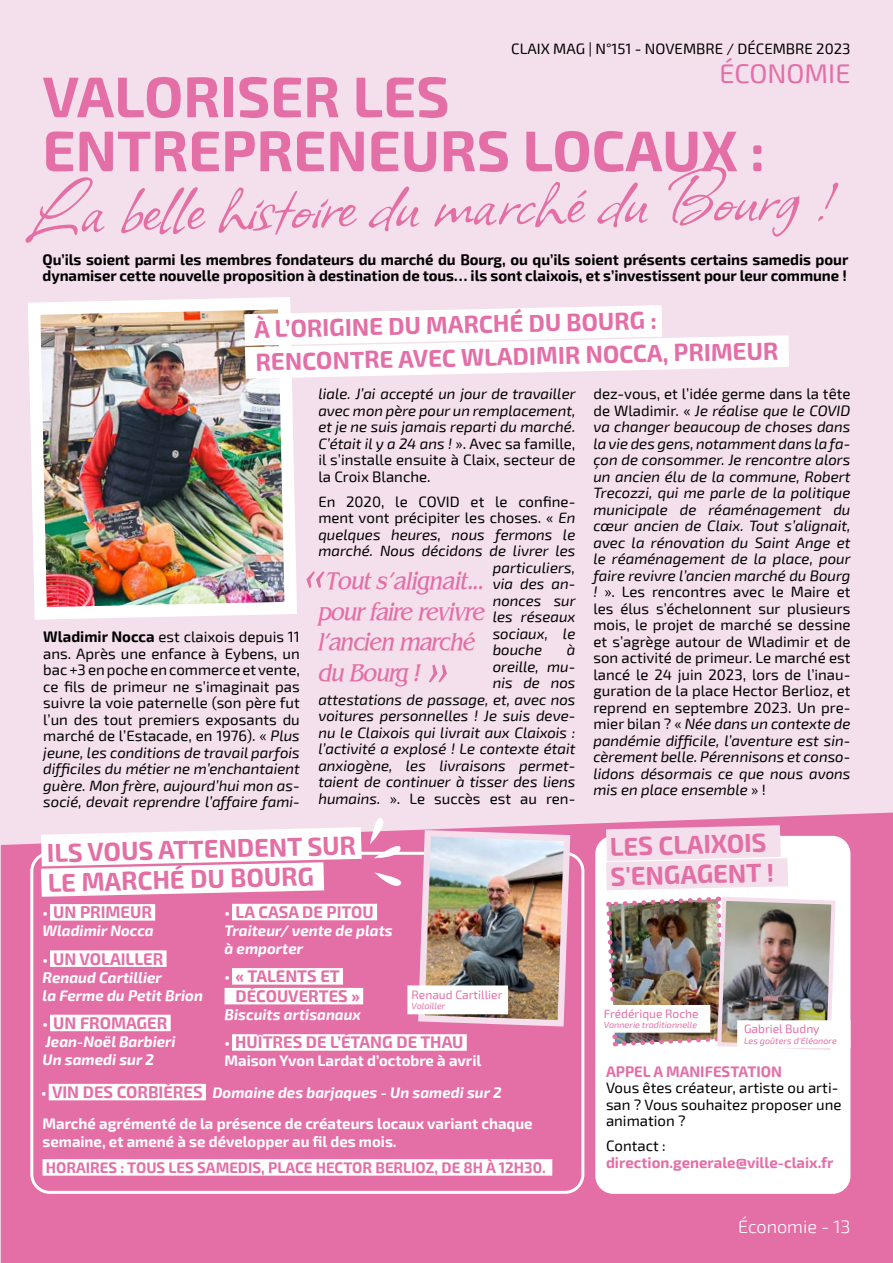
<style>
.page{position:relative;width:893px;height:1263px;background:#f4dfec}
.page>*{position:absolute;margin:0;border:0;box-sizing:border-box;transform-origin:0 0}
.t1{font:87px "Allison";color:#e36fa5}
.t2{font:700 57.3px/54px "Exo 2";color:#e46fa7}
.t3{font:27px "Exo 2";color:#e46fa8}
.t4{font:700 25.5px/29.7px "Exo 2";color:#e36fa5}
.t5{font:italic 25.5px/30.6px "Bangle";letter-spacing:-.05em;color:#e36fa5;scale:.91 1}
.t6{font:700 24px/32.5px "Exo 2";color:#e46fa8}
.t7{font:300 18px "Exo 2";color:#fff}
.t8{font:700 16.5px/19.8px "Exo 2";color:#e36fa5}
.t9{font:italic 15px/16.5px "Exo 2";color:#000;text-align:justify}
.t10{font:15px/16.5px "Exo 2";color:#000}
.t11{font:700 15px/16.5px "Exo 2";letter-spacing:-.005em;color:#000}
.t12{font:700 15px/30.8px "Exo 2";color:#fff}
.t13{font:italic 700 15px/18px "Exo 2";color:#fff}
.t14{font:700 15px "Exo 2";color:#e36fa5}
.t15{font:700 15px "Exo 2";color:#e46fa7}
.t16{font:12px "Exo 2";color:#e46fa7}
.t17{font:italic 9px "Exo 2";color:#e46fa7}
.s1{font-weight:700}
.s2{font-style:italic}
.s3{font-style:normal}
.s4{font-size:15px;color:#fff}
.s5{font-size:16.5px;color:#e36fa5}
</style>
<div class="page">
<div style="left:1px;top:812px;width:892px;height:451px;background:#e46fa6"></div>
<div style="left:595px;top:836px;width:255px;height:358px;background:#fff;border-radius:18px"></div>
<div style="left:30px;top:852px;width:554px;height:342px;border:3px solid #fff;border-radius:18px"></div>
<svg style="left:41px;top:827px;width:321px;height:70px;background:#fae9f1"></svg>
<svg style="left:374px;top:872px;width:33px;height:19px"></svg>
<svg style="left:370px;top:812px;width:31px;height:46px"></svg>
<svg style="left:306px;top:571px;width:19px;height:17px"></svg>
<svg style="left:429px;top:664px;width:18px;height:18px"></svg>
<img style="left:28px;top:299px;width:269px;height:321px">
<svg style="left:212px;top:297px;width:450px;height:65px"></svg>
<svg style="left:213px;top:319px;width:576px;height:76px"></svg>
<div style="left:50px;top:904px;width:105px;height:16px;background:#fff"></div>
<div style="left:50px;top:950px;width:117px;height:17px;background:#fff"></div>
<div style="left:50px;top:1015px;width:121px;height:16px;background:#fff"></div>
<div style="left:232px;top:904px;width:145px;height:16px;background:#fff"></div>
<div style="left:232px;top:968px;width:111px;height:16px;background:#fff"></div>
<div style="left:225px;top:988px;width:138px;height:16px;background:#fff"></div>
<div style="left:232px;top:1034px;width:235px;height:17px;background:#fff"></div>
<div style="left:49px;top:1084px;width:157px;height:16px;background:#fff"></div>
<div style="left:43px;top:1159px;width:509px;height:17px;background:#fff"></div>
<img style="left:415px;top:827px;width:158px;height:203px">
<img style="left:604px;top:825px;width:234px;height:225px">
<div style="left:408px;top:986px;width:99px;height:27px;background:#fff"></div>
<div style="left:407px;top:985px;width:101px;height:29px;border:2px solid #fff"></div>
<div style="left:598px;top:1006px;width:112px;height:26px;background:#fff"></div>
<div style="left:597px;top:1005px;width:113px;height:28px;border:2px solid #fff"></div>
<div style="left:738px;top:1021px;width:112px;height:26px;background:#fff"></div>
<div style="left:737px;top:1020px;width:113px;height:28px;border:2px solid #fff"></div>
<p class="t10" style="left:511px;top:41px;width:165px">Claix Mag | N°151 - Novem</p>
<p class="t10" style="left:696px;top:41px;width:71px">bre / décem</p>
<p class="t10" style="left:786px;top:41px;width:66px">bre 2023</p>
<h3 class="t3" style="left:719px;top:58px;width:133px">ÉCONOMIE</h3>
<h2 class="t2" style="left:43px;top:71px;width:724px">VALORISER LES<br>ENTREPRENEURS LOCAUX :</h2>
<h1 class="t1" style="left:30px;top:151px;width:795px;rotate:-1deg">La belle histoire du marché du Bourg !</h1>
<p class="t11" style="left:43px;top:251px;width:807px">Qu’ils soient parmi les membres fondateurs du marché du Bourg, ou qu’ils soient présents certains samedis pour dynamiser cette nouvelle proposition à destination de tous… ils sont claixois, et s’investissent pour leur commune !</p>
<h3 class="t6" style="left:254px;top:313px;width:525px;rotate:-1deg">À L’ORIGINE DU MARCHÉ DU BOURG :<br>RENCONTRE AVEC WLADIMIR NOCCA, PRIMEUR</h3>
<p class="t10" style="left:43px;top:629px;width:258px;text-align:justify"><span class="s1">Wladimir Nocca</span> est claixois depuis 11 ans. Après une enfance à Eybens, un bac +3 en poche en commerce et vente, ce fils de primeur ne s’imaginait pas suivre la voie paternelle (son père fut l’un des tout premiers exposants du marché de l’Estacade, en 1976). « <span class="s2">Plus jeune, les conditions de travail parfois difficiles du métier ne m’enchantaient guère. Mon frère, aujourd’hui mon as&shy;socié, devait reprendre l’affaire fami-</span></p>
<p class="t9" style="left:318px;top:386px;width:259px">liale. J’ai accepté un jour de travailler avec mon père pour un remplacement, et je ne suis jamais reparti du marché.<br>C’était il y a 24 ans ! <span class="s3">». Avec sa famille, il s’installe ensuite à Claix, secteur de la Croix Blanche.</span></p>
<p class="t10" style="left:318px;top:493px;width:259px">En 2020, le COVID et le confine-</p>
<p class="t10" style="left:318px;top:510px;width:259px">ment vont précipiter les choses. « <span class="s2">En</span></p>
<p class="t9" style="left:318px;top:526px;width:259px">quelques heures, nous fermons le</p>
<p class="t9" style="left:318px;top:543px;width:258px">marché. Nous décidons de livrer les</p>
<p class="t9" style="left:493px;top:559px;width:84px">particuliers,</p>
<p class="t9" style="left:493px;top:576px;width:84px">via des an-</p>
<p class="t9" style="left:493px;top:592px;width:85px">nonces sur</p>
<p class="t9" style="left:493px;top:609px;width:84px">les réseaux</p>
<p class="t9" style="left:493px;top:625px;width:84px">sociaux, le</p>
<p class="t9" style="left:493px;top:642px;width:51px">bouche</p>
<h3 class="t5" style="left:317px;top:564px;width:185px">Tout s'alignait... pour faire revivre l'ancien marché du Bourg !</h3>
<p class="t9" style="left:318px;top:642px;width:259px;text-align:right">à<br>oreille, mu-<br>nis de nos<br>attestations de passage, et, avec nos voitures personnelles ! Je suis deve&shy;nu le Claixois qui livrait aux Claixois : l’activité a explosé ! Le contexte était anxiogène, les livraisons permet&shy;taient de continuer à tisser des liens humains. <span class="s3">». Le succès est au ren-</span></p>
<h3 class="t4" style="left:46px;top:840px;width:311px;rotate:-2deg">ILS VOUS ATTENDENT SUR<br>LE MARCHÉ DU BOURG</h3>
<p class="t8" style="left:43px;top:903px;width:111px"><span class="s4">•</span> UN PRIMEUR</p>
<p class="t13" style="left:43px;top:922px;width:113px">Wladimir Nocca</p>
<p class="t8" style="left:43px;top:949px;width:122px"><span class="s4">•</span> UN VOLAILLER</p>
<p class="t13" style="left:43px;top:969px;width:162px">Renaud Cartillier<br>la Ferme du Petit Brion</p>
<p class="t8" style="left:43px;top:1014px;width:126px"><span class="s4">•</span> UN FROMAGER</p>
<p class="t13" style="left:43px;top:1033px;width:135px">Jean-Noël Barbieri<br>Un samedi sur 2</p>
<p class="t8" style="left:225px;top:903px;width:151px"><span class="s4">•</span> LA CASA DE PITOU</p>
<p class="t13" style="left:225px;top:922px;width:170px">Traiteur/ vente de plats à emporter</p>
<p class="t8" style="left:236px;top:967px;width:126px;text-indent:-11px"><span class="s4">•</span> « TALENTS ET<br>DÉCOUVERTES »</p>
<p class="t13" style="left:225px;top:1006px;width:138px">Biscuits artisanaux</p>
<p class="t8" style="left:225px;top:1033px;width:240px"><span class="s4">•</span> HUÎTRES DE L’ÉTANG DE THAU</p>
<p class="t12" style="left:225px;top:1046px;width:258px">Maison Yvon Lardat d’octobre à avril</p>
<p class="t12" style="left:41px;top:1078px;width:493px">• <span class="s5">VIN DES CORBIÈRES</span> <span class="s2">Domaine des barjaques - Un samedi sur 2<br></span>Marché agrémenté de la présence de créateurs locaux variant chaque</p>
<p class="t12" style="left:43px;top:1126px;width:356px">semaine, et amené à se développer au fil des mois.</p>
<p class="t14" style="left:46px;top:1159px;width:501px">HORAIRES : TOUS LES SAMEDIS, PLACE HECTOR BERLIOZ, DE 8H À 12H30.</p>
<p class="t16" style="left:412px;top:987px;width:92px">Renaud Cartillier</p>
<p class="t17" style="left:412px;top:1001px;width:35px">Volailler</p>
<p class="t9" style="left:593px;top:386px;width:259px"><span class="s3">dez-vous, et l’idée germe dans la tête de Wladimir. «</span> Je réalise que le COVID va changer beaucoup de choses dans la vie des gens, notamment dans la fa&shy;çon de consommer. Je rencontre alors un ancien élu de la commune, Robert Trecozzi, qui me parle de la politique municipale de réaménagement du cœur ancien de Claix. Tout s’alignait, avec la rénovation du Saint Ange et le réaménagement de la place, pour faire revivre l’ancien marché du Bourg ! <span class="s3">». Les rencontres avec le Maire et les élus s’échelonnent sur plusieurs mois, le projet de marché se dessine et s’agrège autour de Wladimir et de son activité de primeur. Le marché est lancé le 24 juin 2023, lors de l’inau&shy;guration de la place Hector Berlioz, et reprend en septembre 2023. Un pre&shy;mier bilan ? «</span> Née dans un contexte de pandémie difficile, l’aventure est sin&shy;cèrement belle. Pérennisons et conso&shy;lidons désormais ce que nous avons mis en place ensemble <span class="s3">» !</span></p>
<h3 class="t4" style="left:609px;top:833px;width:165px;rotate:-2deg">LES CLAIXOIS<br>S'ENGAGENT !</h3>
<p class="t16" style="left:604px;top:1006px;width:96px">Frédérique Roche</p>
<p class="t17" style="left:604px;top:1020px;width:95px">Vannerie traditionnelle</p>
<p class="t16" style="left:744px;top:1022px;width:77px">Gabriel Budny</p>
<p class="t17" style="left:744px;top:1035px;width:94px">Les goûters d'Eléonore</p>
<p class="t15" style="left:606px;top:1062px;width:177px">APPEL A MANIFESTATION</p>
<p class="t10" style="left:606px;top:1080px;width:237px">Vous êtes créateur, artiste ou arti&shy;san ? Vous souhaitez proposer une animation ?</p>
<p class="t10" style="left:606px;top:1138px;width:61px">Contact :</p>
<p class="t15" style="left:606px;top:1153px;width:229px">direction.generale@ville-claix.fr</p>
<p class="t7" style="left:738px;top:1216px;width:114px">Économie - 13</p>
</div>
